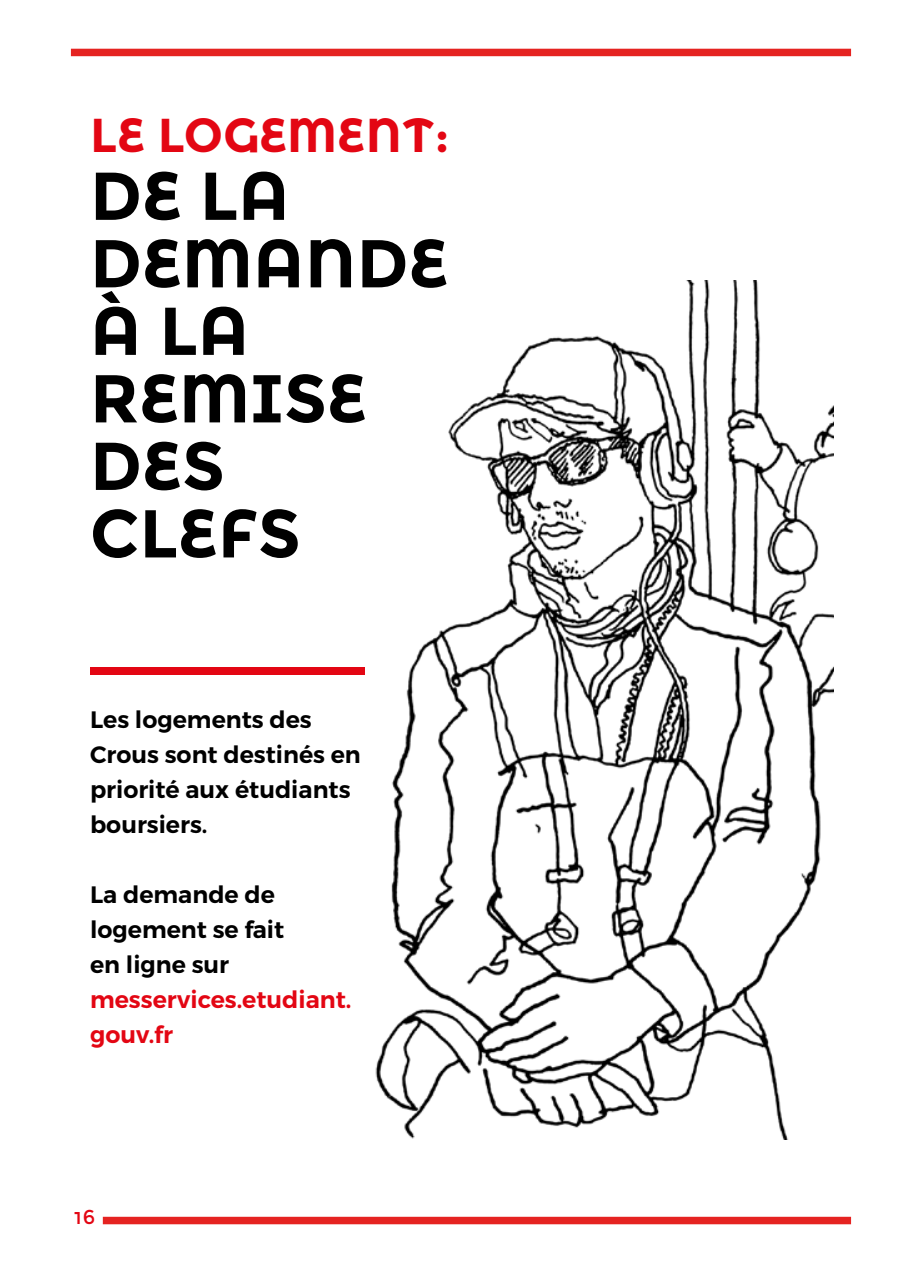
<style>
.page{position:relative;width:922px;height:1276px;background:#fff}
.page>*{position:absolute;margin:0;border:0;box-sizing:border-box;transform-origin:0 0}
.t1{font:700 67.5px/67.5px "Montserrat Alternates";color:#000}
.t2{font:700 47.5px "Montserrat Alternates";color:#e30613}
.t3{font:600 23.75px/35px "Montserrat";color:#000}
.t4{font:600 23.75px/35px "Montserrat";color:#e30613}
.t5{font:20px "Montserrat Alternates";color:#e30613}
</style>
<div class="page">
<div style="left:71px;top:49px;width:779px;height:7px;background:#e52321"></div>
<div style="left:103px;top:1216px;width:747px;height:8px;background:#e52321"></div>
<img style="left:375px;top:280px;width:457px;height:859px">
<div style="left:90px;top:667px;width:274px;height:7px;background:#e30613"></div>
<h2 class="t2" style="left:90px;top:107px;width:361px">LE LOGEMENT:</h2>
<h1 class="t1" style="left:90px;top:162px;width:360px">DE LA<br>DEMANDE<br>À LA<br>REMISE<br>DES<br>CLEFS</h1>
<p class="t3" style="left:90px;top:702px;width:272px">Les logements des<br>Crous sont destinés en priorité aux étudiants boursiers.</p>
<p class="t3" style="left:90px;top:877px;width:195px">La demande de logement se fait en ligne sur</p>
<p class="t4" style="left:90px;top:982px;width:263px">messervices.etudiant. gouv.fr</p>
<p class="t5" style="left:74px;top:1205px;width:23px">16</p>
</div>
